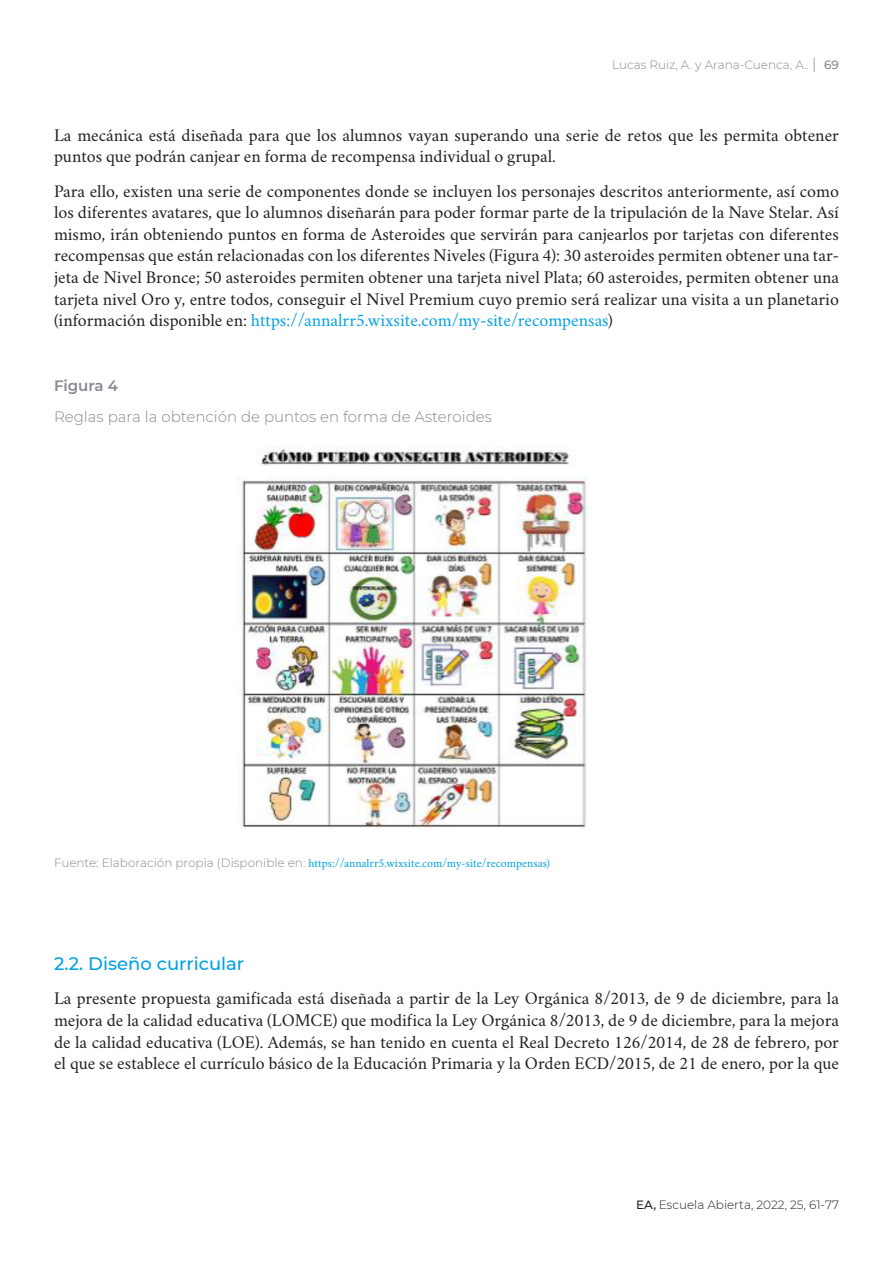
<style>
.page{position:relative;width:893px;height:1263px;background:#fff}
.page>*{position:absolute;margin:0;border:0;box-sizing:border-box;transform-origin:0 0}
.Cuerpo{font:18px/21.6px "Crimson";color:#231f20;text-align:justify}
.encabezado2{font:500 18px "Montserrat";color:#00a1e3}
.tabla_2{font:300 15px "Montserrat";color:#86898f}
.tabla1{font:600 15px "Montserrat";color:#86898f}
.tabla_pie{font:12px "Crimson";color:#00a1e3}
.t1{font:300 12px "Montserrat";color:#86898f}
.t2{font:300 12px "Montserrat";color:#231f20}
.s1{font-size:15px}
.s2{font-weight:500}
.s3{color:#00a1e3}
.s4{font-family:"Montserrat";font-weight:300;color:#86898f}
</style>
<div class="page">
<img style="left:236px;top:447px;width:352px;height:381px">
<p class="t1" style="left:612px;top:56px;width:228px">Lucas Ruiz, A. y Arana-Cuenca, A.. <span class="s1">|</span> <span class="s2">69</span></p>
<p class="Cuerpo" style="left:54px;top:122px;width:786px">La mecánica está diseñada para que los alumnos vayan superando una serie de retos que les permita obtener puntos que podrán canjear en forma de recompensa individual o grupal.</p>
<p class="Cuerpo" style="left:54px;top:178px;width:786px">Para ello, existen una serie de componentes donde se incluyen los personajes descritos anteriormente, así como los diferentes avatares, que lo alumnos diseñarán para poder formar parte de la tripulación de la Nave Stelar. Así mismo, irán obteniendo puntos en forma de Asteroides que servirán para canjearlos por tarjetas con diferentes recompensas que están relacionadas con los diferentes Niveles (Figura 4): 30 asteroides permiten obtener una tar&shy;jeta de Nivel Bronce; 50 asteroides permiten obtener una tarjeta nivel Plata; 60 asteroides, permiten obtener una tarjeta nivel Oro y, entre todos, conseguir el Nivel Premium cuyo premio será realizar una visita a un planetario (información disponible en: <span class="s3">https://annalrr5.wixsite.com/my-site/recompensas</span>)</p>
<p class="tabla1" style="left:54px;top:375px;width:65px">Figura 4</p>
<p class="tabla_2" style="left:54px;top:407px;width:439px">Reglas para la obtención de puntos en forma de Asteroides</p>
<p class="tabla_pie" style="left:54px;top:853px;width:497px"><span class="s4">Fuente: Elaboración propia (Disponible en:</span> https://annalrr5.wixsite.com/my-site/recompensas)</p>
<p class="encabezado2" style="left:54px;top:951px;width:192px">2.2. Diseño curricular</p>
<p class="Cuerpo" style="left:54px;top:985px;width:786px">La presente propuesta gamificada está diseñada a partir de la Ley Orgánica 8/2013, de 9 de diciembre, para la mejora de la calidad educativa (LOMCE) que modifica la Ley Orgánica 8/2013, de 9 de diciembre, para la mejora de la calidad educativa (LOE). Además, se han tenido en cuenta el Real Decreto 126/2014, de 28 de febrero, por el que se establece el currículo básico de la Educación Primaria y la Orden ECD/2015, de 21 de enero, por la que</p>
<p class="t2" style="left:636px;top:1196px;width:204px"><span class="s2">EA,</span> Escuela Abierta, 2022, 25, 61-77</p>
</div>
